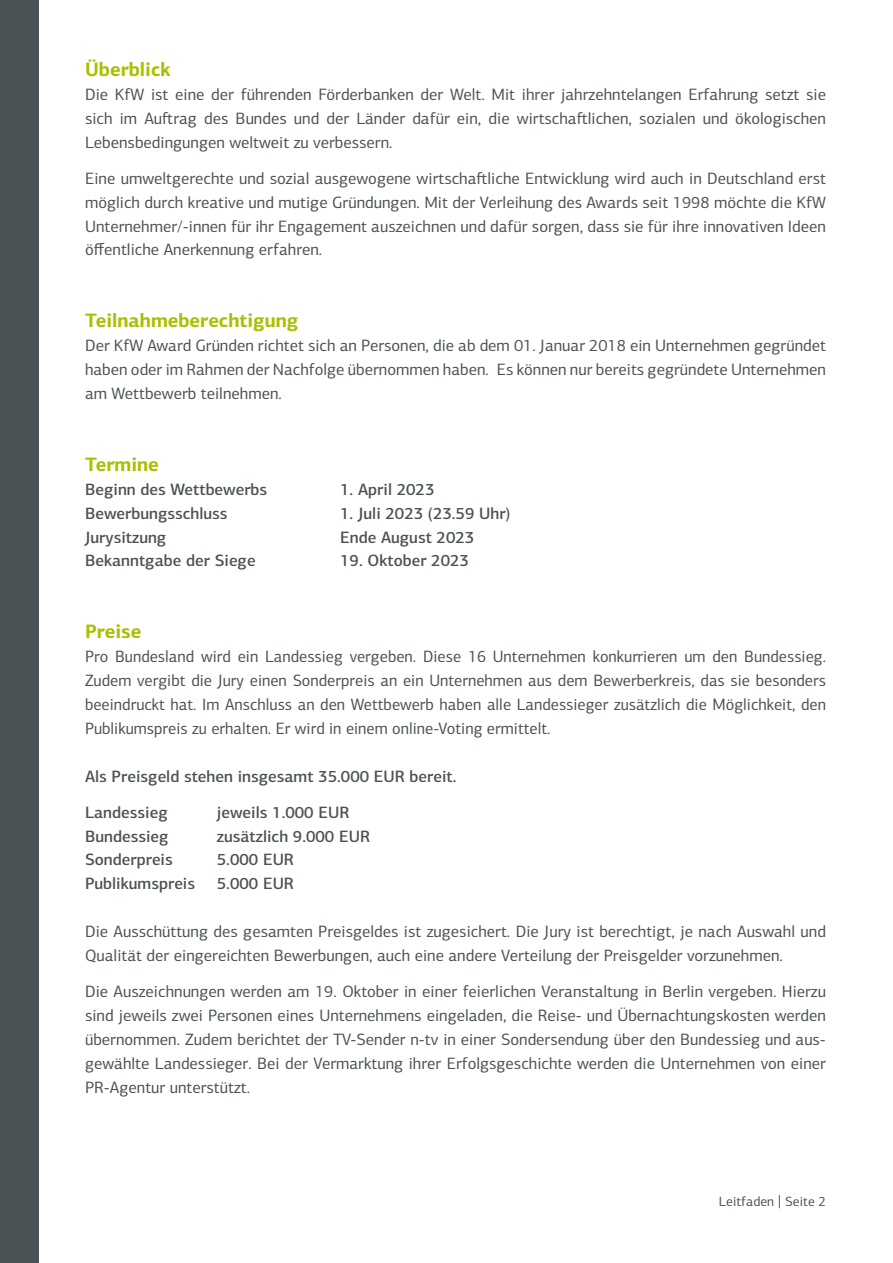
<style>
.page{position:relative;width:893px;height:1263px;background:#fff}
.page>*{position:absolute;margin:0;border:0;box-sizing:border-box;transform-origin:0 0}
.t1{font:700 19.5px "KFW Centro Sans";color:#a9c000}
.t2{font:16.5px/23.9px "KFW Centro Sans";color:#4b5255;text-align:justify}
.t3{font:500 16.5px "KFW Centro Sans";color:#4b5255}
.t4{font:13.5px "KFW Centro Sans";color:#4b5255}
.s1{font-weight:500;font-size:15.6px}
</style>
<div class="page">
<div style="left:0;top:0;width:38px;height:1263px;background:#4b5255"></div>
<h2 class="t1" style="left:85px;top:57px;width:87px">Überblick</h2>
<p class="t2" style="left:85px;top:82px;width:742px">Die KfW ist eine der führenden Förderbanken der Welt. Mit ihrer jahrzehntelangen Erfahrung setzt sie sich im Auftrag des Bundes und der Länder dafür ein, die wirtschaftlichen, sozialen und ökologischen Lebensbedingungen weltweit zu verbessern.</p>
<p class="t2" style="left:85px;top:166px;width:742px">Eine umweltgerechte und sozial ausgewogene wirtschaftliche Entwicklung wird auch in Deutschland erst möglich durch kreative und mutige Gründungen. Mit der Verleihung des Awards seit 1998 möchte die KfW Unternehmer/-innen für ihr Engagement auszeichnen und dafür sorgen, dass sie für ihre innovativen Ideen öffentliche Anerkennung erfahren.</p>
<h2 class="t1" style="left:85px;top:308px;width:215px">Teilnahmeberechtigung</h2>
<p class="t2" style="left:85px;top:334px;width:742px">Der KfW Award Gründen richtet sich an Personen, die ab dem 01. Januar 2018 ein Unternehmen gegründet haben oder im Rahmen der Nachfolge übernommen haben. Es können nur bereits gegründete Unternehmen am Wettbewerb teilnehmen.</p>
<h2 class="t1" style="left:85px;top:452px;width:75px">Termine</h2>
<p class="t3" style="left:85px;top:479px;width:184px">Beginn des Wettbewerbs</p>
<p class="t3" style="left:340px;top:479px;width:96px">1. April 2023</p>
<p class="t3" style="left:85px;top:503px;width:144px">Bewerbungsschluss</p>
<p class="t3" style="left:340px;top:503px;width:172px">1. Juli 2023 (23.59 Uhr)</p>
<p class="t3" style="left:85px;top:527px;width:83px">Jurysitzung</p>
<p class="t3" style="left:340px;top:527px;width:136px">Ende August 2023</p>
<p class="t3" style="left:85px;top:551px;width:172px">Bekanntgabe der Siege</p>
<p class="t3" style="left:340px;top:551px;width:130px">19. Oktober 2023</p>
<h2 class="t1" style="left:85px;top:619px;width:58px">Preise</h2>
<p class="t2" style="left:85px;top:645px;width:742px">Pro Bundesland wird ein Landessieg vergeben. Diese 16 Unternehmen konkurrieren um den Bundessieg.<br>Zudem vergibt die Jury einen Sonderpreis an ein Unternehmen aus dem Bewerberkreis, das sie besonders beeindruckt hat. Im Anschluss an den Wettbewerb haben alle Landessieger zusätzlich die Möglichkeit, den Publikumspreis zu erhalten. Er wird in einem online-Voting ermittelt.</p>
<p class="t3" style="left:85px;top:766px;width:373px">Als Preisgeld stehen insgesamt 35.000 EUR bereit.</p>
<p class="t3" style="left:85px;top:802px;width:84px">Landessieg</p>
<p class="t3" style="left:217px;top:802px;width:134px">jeweils 1.000 EUR</p>
<p class="t3" style="left:85px;top:826px;width:85px">Bundessieg</p>
<p class="t3" style="left:217px;top:826px;width:155px">zusätzlich 9.000 EUR</p>
<p class="t3" style="left:85px;top:850px;width:89px">Sonderpreis</p>
<p class="t3" style="left:217px;top:850px;width:79px">5.000 EUR</p>
<p class="t3" style="left:85px;top:873px;width:112px">Publikumspreis</p>
<p class="t3" style="left:217px;top:873px;width:79px">5.000 EUR</p>
<p class="t2" style="left:85px;top:920px;width:742px">Die Ausschüttung des gesamten Preisgeldes ist zugesichert. Die Jury ist berechtigt, je nach Auswahl und<br>Qualität der eingereichten Bewerbungen, auch eine andere Verteilung der Preisgelder vorzunehmen.</p>
<p class="t2" style="left:85px;top:979px;width:742px">Die Auszeichnungen werden am 19. Oktober in einer feierlichen Veranstaltung in Berlin vergeben. Hierzu sind jeweils zwei Personen eines Unternehmens eingeladen, die Reise- und Übernachtungskosten werden übernommen. Zudem berichtet der TV-Sender n-tv in einer Sondersendung über den Bundessieg und aus&shy;gewählte Landessieger. Bei der Vermarktung ihrer Erfolgsgeschichte werden die Unternehmen von einer PR-Agentur unterstützt.</p>
<p class="t4" style="left:719px;top:1193px;width:109px">Leitfaden <span class="s1">|</span> Seite 2</p>
</div>
